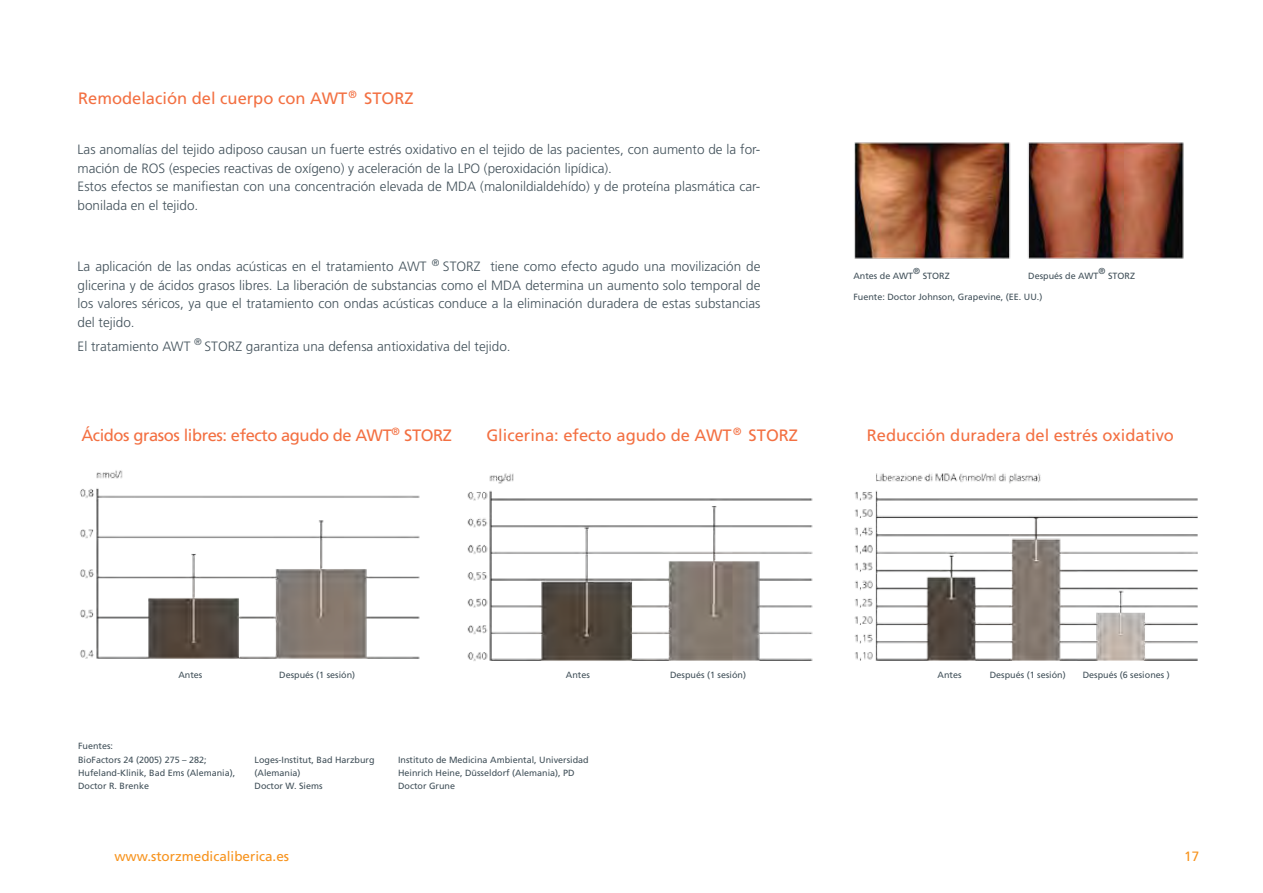
<style>
.page{position:relative;width:1263px;height:893px;background:#fff}
.page>*{position:absolute;margin:0;border:0;box-sizing:border-box;transform-origin:0 0}
.t1{font:16.5px "Frutiger LT Std";color:#f37042}
.t2{font:16.5px "Frutiger LT Std";letter-spacing:-.025em;color:#f37042}
.t3{font:300 13.5px/18.6px "Frutiger LT Std";color:#42515a}
.t4{font:13.5px "Frutiger LT Std";color:#f7931d}
.t5{font:9px/13.4px "Frutiger LT Std";color:#42515a}
.t6{font:8.7px "Frutiger LT Std";color:#42515a}
</style>
<div class="page">
<img style="left:467px;top:473px;width:731px;height:188px">
<img style="left:80px;top:470px;width:340px;height:189px">
<img style="left:854px;top:142px;width:330px;height:117px">
<p class="t1" style="left:78px;top:88px;width:337px">Remodelación del cuerpo con AWT<sup>®</sup> STORZ</p>
<p class="t3" style="left:78px;top:140px;width:684px">Las anomalías del tejido adiposo causan un fuerte estrés oxidativo en el tejido de las pacientes, con aumento de la for&shy;mación de ROS (especies reactivas de oxígeno) y aceleración de la LPO (peroxidación lipídica).<br>Estos efectos se manifiestan con una concentración elevada de MDA (malonildialdehído) y de proteína plasmática car&shy;bonilada en el tejido.</p>
<p class="t3" style="left:78px;top:257px;width:684px;text-align:justify">La aplicación de las ondas acústicas en el tratamiento AWT <sup>®</sup> STORZ tiene como efecto agudo una movilización de glicerina y de ácidos grasos libres. La liberación de substancias como el MDA determina un aumento solo temporal de los valores séricos, ya que el tratamiento con ondas acústicas conduce a la eliminación duradera de estas substancias del tejido.</p>
<p class="t3" style="left:78px;top:337px;width:434px">El tratamiento AWT <sup>®</sup> STORZ garantiza una defensa antioxidativa del tejido.</p>
<p class="t6" style="left:913px;top:266px;width:8px">®</p>
<p class="t6" style="left:1098px;top:266px;width:8px">®</p>
<p class="t5" style="left:853px;top:269px;width:61px">Antes de AWT</p>
<p class="t5" style="left:923px;top:269px;width:29px">STORZ</p>
<p class="t5" style="left:1028px;top:269px;width:72px">Después de AWT</p>
<p class="t5" style="left:1108px;top:269px;width:29px">STORZ</p>
<p class="t5" style="left:853px;top:291px;width:191px">Fuente: Doctor Johnson, Grapevine, (EE. UU.)</p>
<p class="t2" style="left:81px;top:426px;width:372px">Ácidos grasos libres: efecto agudo de AWT<sup>®</sup> STORZ</p>
<p class="t1" style="left:486px;top:426px;width:313px">Glicerina: efecto agudo de AWT <sup>®</sup> STORZ</p>
<p class="t1" style="left:867px;top:426px;width:309px">Reducción duradera del estrés oxidativo</p>
<p class="t5" style="left:178px;top:668px;width:26px">Antes</p>
<p class="t5" style="left:279px;top:668px;width:78px">Después (1 sesión)</p>
<p class="t5" style="left:566px;top:668px;width:26px">Antes</p>
<p class="t5" style="left:670px;top:668px;width:78px">Después (1 sesión)</p>
<p class="t5" style="left:937px;top:668px;width:26px">Antes</p>
<p class="t5" style="left:990px;top:668px;width:78px">Después (1 sesión)</p>
<p class="t5" style="left:1083px;top:668px;width:89px">Después (6 sesiones )</p>
<p class="t5" style="left:78px;top:740px;width:159px">Fuentes:<br>BioFactors 24 (2005) 275 – 282;<br>Hufeland-Klinik, Bad Ems (Alemania),<br>Doctor R. Brenke</p>
<p class="t5" style="left:255px;top:753px;width:122px">Loges-Institut, Bad Harzburg (Alemania)<br>Doctor W. Siems</p>
<p class="t5" style="left:398px;top:753px;width:192px">Instituto de Medicina Ambiental, Universidad<br>Heinrich Heine, Düsseldorf (Alemania), PD<br>Doctor Grune</p>
<p class="t4" style="left:114px;top:848px;width:176px">www.storzmedicaliberica.es</p>
<p class="t4" style="left:1184px;top:848px;width:17px">17</p>
</div>
